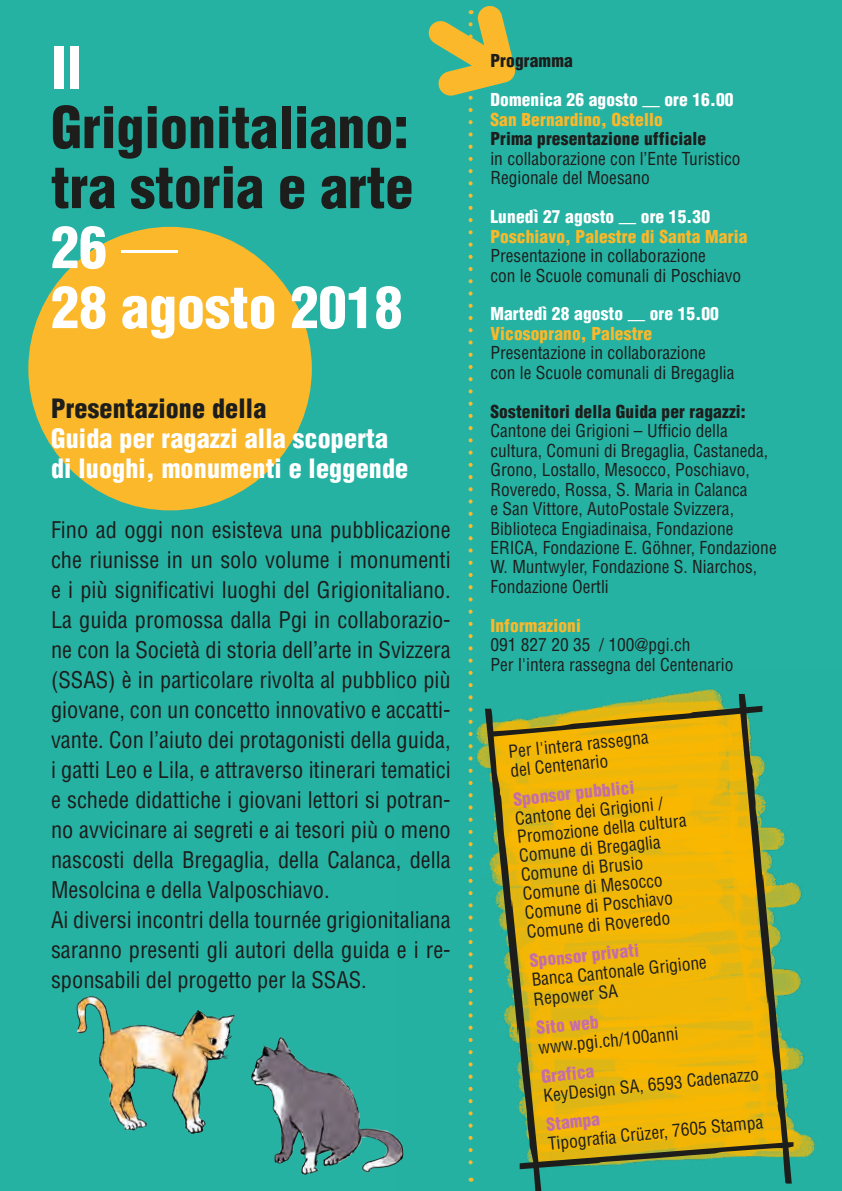
<style>
.page{position:relative;width:842px;height:1191px;background:#25b2a3}
.page>*{position:absolute;margin:0;border:0;box-sizing:border-box;transform-origin:0 0}
.t1{font:900 condensed 56px/60px "Helvetica";color:#1d1d1b}
.t2{font:900 condensed 56px "Helvetica";color:#fff}
.t3{font:900 condensed 26px/30px "Helvetica";letter-spacing:.01em;color:#fff}
.t4{font:900 condensed 26px "Helvetica";letter-spacing:.01em;color:#1d1d1b}
.t5{font:condensed 22.4px/30px "Helvetica";color:#1d1d1b}
.t6{font:condensed 17.4px/19.4px "Helvetica";color:#1d1d1b}
.t7{font:900 condensed 17.4px/19.4px "Helvetica";letter-spacing:.01em;color:#fff}
.t8{font:900 condensed 17.4px "Helvetica";letter-spacing:.01em;color:#1d1d1b}
.t9{font:900 condensed 17.4px/19.4px "Helvetica";letter-spacing:.01em;color:#fab82a}
.t10{font:900 condensed 17.4px "Helvetica";color:#c46da9}
.s1{color:#fff}
.s2{font-weight:300;color:#fff}
.s3{font-weight:400}
.s4{color:#fab82a}
.s5{font-weight:400;color:#fff}
</style>
<div class="page">
<div style="left:28px;top:227px;width:284px;height:283px;background:#fab82a;border-radius:50%"></div>
<svg style="left:428px;top:6px;width:87px;height:657px"></svg>
<img style="left:468px;top:670px;width:347px;height:512px">
<svg style="left:485px;top:694px;width:308px;height:497px"></svg>
<img style="left:76px;top:996px;width:328px;height:180px">
<h1 class="t2" style="left:51px;top:33px;width:33px">Il</h1>
<h1 class="t1" style="left:51px;top:97px;width:364px">Grigionitaliano: tra storia e arte<br><span class="s1">26</span> <span class="s2">—<br></span><span class="s1">28 agosto 2018</span></h1>
<h2 class="t4" style="left:51px;top:392px;width:217px">Presentazione della</h2>
<h2 class="t3" style="left:51px;top:423px;width:359px">Guida per ragazzi alla scoperta di luoghi, monumenti e leggende</h2>
<p class="t5" style="left:51px;top:514px;width:401px">Fino ad oggi non esisteva una pubblicazione che riunisse in un solo volume i monumenti e i più significativi luoghi del Grigionitaliano.<br>La guida promossa dalla Pgi in collaborazio&shy;ne con la Società di storia dell’arte in Svizzera (SSAS) è in particolare rivolta al pubblico più giovane, con un concetto innovativo e accatti&shy;vante. Con l’aiuto dei protagonisti della guida, i gatti Leo e Lila, e attraverso itinerari tematici e schede didattiche i giovani lettori si potran&shy;no avvicinare ai segreti e ai tesori più o meno nascosti della Bregaglia, della Calanca, della Mesolcina e della Valposchiavo.<br>Ai diversi incontri della tournée grigionitaliana saranno presenti gli autori della guida e i re&shy;sponsabili del progetto per la SSAS.</p>
<p class="t8" style="left:490px;top:50px;width:84px">Programma</p>
<p class="t7" style="left:490px;top:90px;width:245px">Domenica 26 agosto <span class="s3">—</span> ore 16.00<br><span class="s4">San Bernardino, Ostello</span></p>
<p class="t8" style="left:490px;top:128px;width:217px">Prima presentazione ufficiale</p>
<p class="t6" style="left:490px;top:148px;width:251px">in collaborazione con l’Ente Turistico<br>Regionale del Moesano</p>
<p class="t9" style="left:490px;top:207px;width:258px"><span class="s1">Lunedì 27 agosto</span> <span class="s5">—</span> <span class="s1">ore 15.30<br></span>Poschiavo, Palestre di Santa Maria</p>
<p class="t6" style="left:490px;top:246px;width:252px">Presentazione in collaborazione<br>con le Scuole comunali di Poschiavo</p>
<p class="t7" style="left:490px;top:304px;width:230px">Martedì 28 agosto <span class="s3">—</span> ore 15.00<br><span class="s4">Vicosoprano, Palestre</span></p>
<p class="t6" style="left:490px;top:343px;width:246px">Presentazione in collaborazione con le Scuole comunali di Bregaglia</p>
<p class="t8" style="left:490px;top:400px;width:257px">Sostenitori della Guida per ragazzi:</p>
<p class="t6" style="left:490px;top:421px;width:288px">Cantone dei Grigioni – Ufficio della cultura, Comuni di Bregaglia, Castaneda, Grono, Lostallo, Mesocco, Poschiavo, Roveredo, Rossa, S. Maria in Calanca<br>e San Vittore, AutoPostale Svizzera, Biblioteca Engiadinaisa, Fondazione ERICA, Fondazione E. Göhner, Fondazione W. Muntwyler, Fondazione S. Niarchos, Fondazione Oertli</p>
<p class="t9" style="left:490px;top:615px;width:92px">Informazioni</p>
<p class="t6" style="left:490px;top:635px;width:245px">091 827 20 35 / 100@pgi.ch<br>Per l'intera rassegna del Centenario</p>
<p class="t6" style="left:507px;top:742px;width:142px;rotate:-6deg">Per l'intera rassegna del Centenario</p>
<p class="t10" style="left:512px;top:788px;width:123px;rotate:-6deg">Sponsor pubblici</p>
<p class="t6" style="left:514px;top:808px;width:172px;rotate:-6deg">Cantone dei Grigioni /<br>Promozione della cultura<br>Comune di Bregaglia<br>Comune di Brusio<br>Comune di Mesocco<br>Comune di Poschiavo<br>Comune di Roveredo</p>
<p class="t10" style="left:529px;top:950px;width:111px;rotate:-6deg">Sponsor privati</p>
<p class="t6" style="left:531px;top:970px;width:177px;rotate:-6deg">Banca Cantonale Grigione<br>Repower SA</p>
<p class="t10" style="left:535px;top:1017px;width:64px;rotate:-6deg">Sito web</p>
<p class="t6" style="left:537px;top:1037px;width:142px;rotate:-6deg">www.pgi.ch/100anni</p>
<p class="t10" style="left:540px;top:1065px;width:55px;rotate:-6deg">Grafica</p>
<p class="t6" style="left:542px;top:1086px;width:218px;rotate:-6deg">KeyDesign SA, 6593 Cadenazzo</p>
<p class="t10" style="left:545px;top:1113px;width:55px;rotate:-6deg">Stampa</p>
<p class="t6" style="left:547px;top:1133px;width:217px;rotate:-6deg">Tipografia Crüzer, 7605 Stampa</p>
</div>
